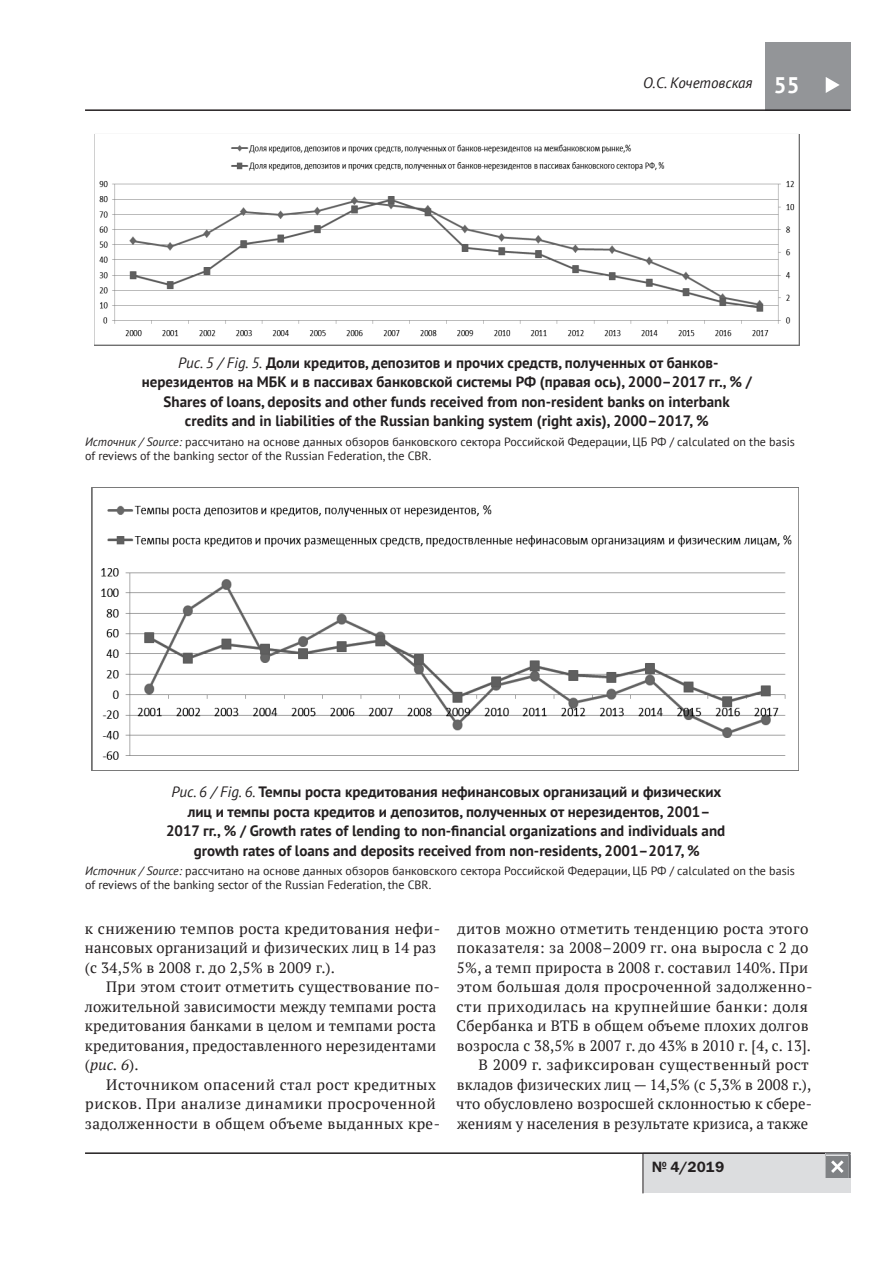
<style>
.page{position:relative;width:893px;height:1263px;background:#fff}
.page>*{position:absolute;margin:0;border:0;box-sizing:border-box;transform-origin:0 0}
.t1{font:700 22.5px "PT Sans";color:#fff}
.t2{font:15px/19.5px "PT Serif";letter-spacing:.02em;color:#231f20}
.t3{font:700 15px/19.5px "PT Sans";color:#231f20;text-align:center}
.t4{font:italic 15px "PT Sans";color:#231f20}
.t5{font:15px "Franklin Gothic Demi C";color:#231f20}
.t6{font:12px/14.4px "PT Sans";color:#231f20}
.s1{font-weight:400;font-style:italic}
.s2{font-style:italic}
</style>
<div class="page">
<div style="left:765px;top:43px;width:85px;height:68px;background:#939598"></div>
<hr style="left:85px;top:109px;width:765px;height:2px;background:#231f20">
<div style="left:643px;top:1152px;width:207px;height:41px;background:#dcdddf"></div>
<hr style="left:643px;top:1153px;width:1px;height:40px;background:#231f20">
<hr style="left:85px;top:1152px;width:765px;height:2px;background:#231f20">
<svg style="left:826px;top:77px;width:14px;height:16px"></svg>
<svg style="left:825px;top:1153px;width:25px;height:25px"></svg>
<img style="left:94px;top:134px;width:705px;height:211px">
<img style="left:92px;top:487px;width:707px;height:283px">
<p class="t4" style="left:643px;top:74px;width:111px">О.С. Кочетовская</p>
<h1 class="t1" style="left:774px;top:70px;width:27px">55</h1>
<p class="t3" style="left:142px;top:353px;width:612px"><span class="s1">Рис. 5 / Fig. 5.</span> Доли кредитов, депозитов и прочих средств, полученных от банков&shy;нерезидентов на МБК и в пассивах банковской системы РФ (правая ось), 2000–2017 гг., % / Shares of loans, deposits and other funds received from non-resident banks on interbank credits and in liabilities of the Russian banking system (right axis), 2000–2017, %</p>
<p class="t6" style="left:85px;top:434px;width:711px"><span class="s2">Источник / Source:</span> рассчитано на основе данных обзоров банковского сектора Российской Федерации, ЦБ РФ / calculated on the basis of reviews of the banking sector of the Russian Federation, the CBR.</p>
<p class="t3" style="left:166px;top:782px;width:561px"><span class="s1">Рис. 6 / Fig. 6.</span> Темпы роста кредитования нефинансовых организаций и физических лиц и темпы роста кредитов и депозитов, полученных от нерезидентов, 2001– 2017 гг., % / Growth rates of lending to non-financial organizations and individuals and growth rates of loans and deposits received from non-residents, 2001–2017, %</p>
<p class="t6" style="left:85px;top:863px;width:711px"><span class="s2">Источник / Source:</span> рассчитано на основе данных обзоров банковского сектора Российской Федерации, ЦБ РФ / calculated on the basis of reviews of the banking sector of the Russian Federation, the CBR.</p>
<p class="t2" style="left:85px;top:918px;width:357px">к снижению темпов роста кредитования нефи&shy;нансовых организаций и физических лиц в 14 раз (с 34,5% в 2008 г. до 2,5% в 2009 г.).</p>
<p class="t2" style="left:85px;top:977px;width:357px;text-indent:22px">При этом стоит отметить существование по&shy;ложительной зависимости между темпами роста кредитования банками в целом и темпами роста кредитования, предоставленного нерезидентами (<span class="s2">рис. 6</span>).</p>
<p class="t2" style="left:85px;top:1074px;width:357px;text-indent:22px">Источником опасений стал рост кредитных рисков. При анализе динамики просроченной задолженности в общем объеме выданных кре-</p>
<p class="t2" style="left:456px;top:918px;width:358px;text-align:right">дитов можно отметить тенденцию роста этого показателя: за 2008–2009 гг. она выросла с 2 до 5%, а темп прироста в 2008 г. составил 140%. При этом большая доля просроченной задолженно&shy;сти приходилась на крупнейшие банки: доля Сбербанка и ВТБ в общем объеме плохих долгов возросла с 38,5% в 2007 г. до 43% в 2010 г. [4, с. 13].<br>В 2009 г. зафиксирован существенный рост вкладов физических лиц — 14,5% (с 5,3% в 2008 г.), что обусловлено возросшей склонностью к сбере&shy;жениям у населения в результате кризиса, а также</p>
<p class="t5" style="left:652px;top:1158px;width:74px">№ 4/2019</p>
</div>
